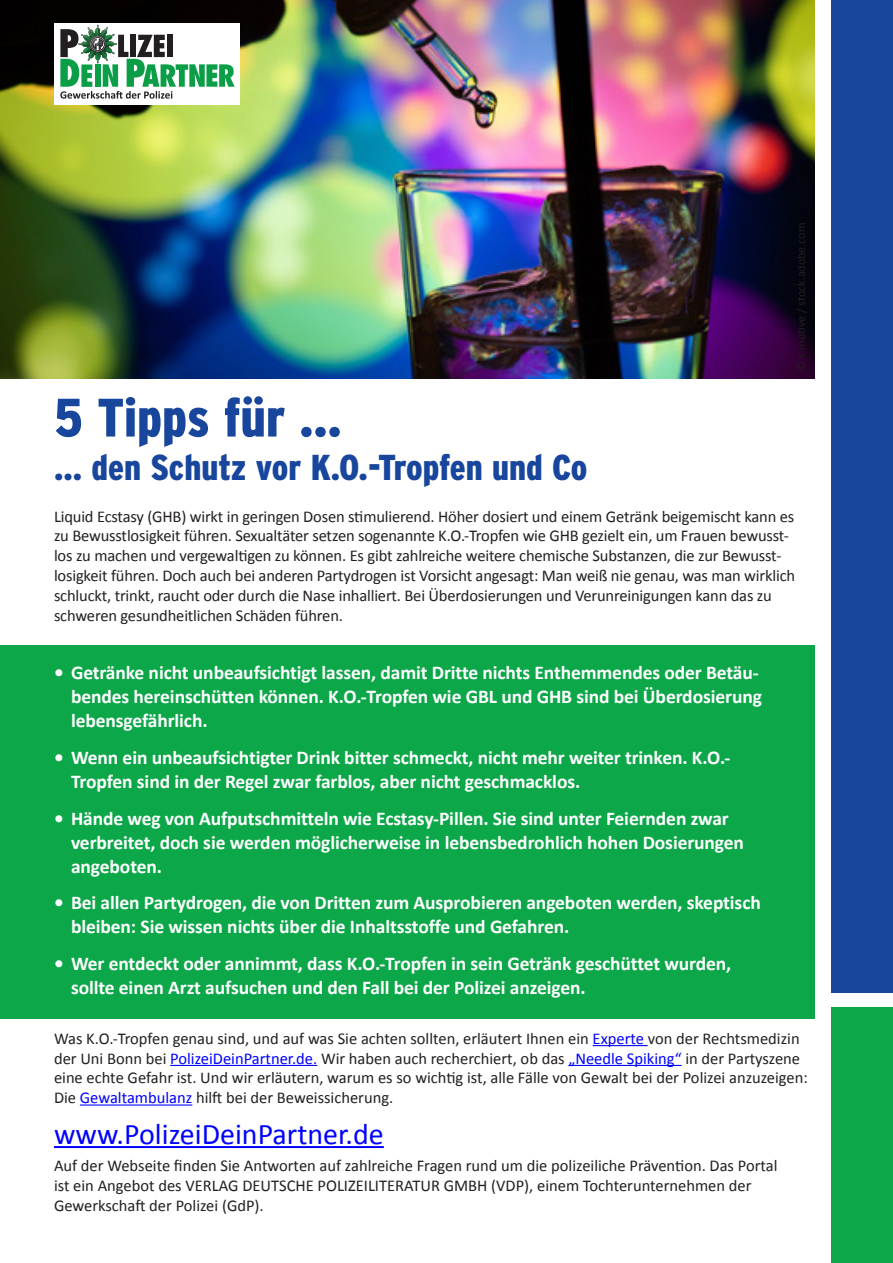
<style>
.page{position:relative;width:893px;height:1263px;background:#fff}
.page>*{position:absolute;margin:0;border:0;box-sizing:border-box;transform-origin:0 0}
.t1{font:900 54px "Interstate Condensed";color:#18469d}
.t2{font:900 36px "Interstate Condensed";color:#18469d}
.t3{font:30px "Calibri";color:#00f}
.t4{font:700 19.5px/24px "Calibri";letter-spacing:-.005em;color:#fff}
.t5{font:16.5px/19.8px "Calibri";letter-spacing:-.01em;color:#231f20}
.t6{font:12px "Calibri";color:#231f20}
.s1{color:#00f}
</style>
<div class="page">
<div style="left:826px;top:0;width:67px;height:993px;background:#18469d"></div>
<div style="left:826px;top:1008px;width:67px;height:255px;background:#0ca749"></div>
<div style="left:0;top:645px;width:820px;height:373px;background:#0ca749"></div>
<div style="left:815px;top:0;width:15px;height:1263px;background:#fff"></div>
<img style="left:1px;top:0;width:814px;height:378px">
<hr style="left:593px;top:1045px;width:55px;height:1px;background:#00f">
<hr style="left:170px;top:1065px;width:147px;height:1px;background:#00f">
<hr style="left:568px;top:1065px;width:114px;height:1px;background:#00f">
<hr style="left:80px;top:1104px;width:112px;height:1px;background:#00f">
<hr style="left:54px;top:1146px;width:330px;height:2px;background:#00f">
<div style="left:54px;top:23px;width:185px;height:82px;background:#fff"></div>
<svg style="left:60px;top:25px;width:175px;height:74px"></svg>
<h1 class="t1" style="left:54px;top:388px;width:289px">5 Tipps für ...</h1>
<h2 class="t2" style="left:54px;top:447px;width:535px">... den Schutz vor K.O.-Tropfen und Co</h2>
<p class="t6" style="left:794px;top:371px;width:149px;rotate:-90deg">© s-motive / stock.adobe.com</p>
<p class="t5" style="left:54px;top:505px;width:743px">Liquid Ecstasy (GHB) wirkt in geringen Dosen stimulierend. Höher dosiert und einem Getränk beigemischt kann es zu Bewusstlosigkeit führen. Sexualtäter setzen sogenannte K.O.-Tropfen wie GHB gezielt ein, um Frauen bewusst&shy;los zu machen und vergewaltigen zu können. Es gibt zahlreiche weitere chemische Substanzen, die zur Bewusst&shy;losigkeit führen. Doch auch bei anderen Partydrogen ist Vorsicht angesagt: Man weiß nie genau, was man wirklich schluckt, trinkt, raucht oder durch die Nase inhalliert. Bei Überdosierungen und Verunreinigungen kann das zu schweren gesundheitlichen Schäden führen.</p>
<p class="t4" style="left:71px;top:660px;width:692px;text-indent:-17px">• Getränke nicht unbeaufsichtigt lassen, damit Dritte nichts Enthemmendes oder Betäu&shy;bendes hereinschütten können. K.O.-Tropfen wie GBL und GHB sind bei Überdosierung lebensgefährlich.</p>
<p class="t4" style="left:71px;top:744px;width:661px;text-indent:-17px">• Wenn ein unbeaufsichtigter Drink bitter schmeckt, nicht mehr weiter trinken. K.O.-<br>Tropfen sind in der Regel zwar farblos, aber nicht geschmacklos.</p>
<p class="t4" style="left:71px;top:805px;width:675px;text-indent:-17px">• Hände weg von Aufputschmitteln wie Ecstasy-Pillen. Sie sind unter Feiernden zwar verbreitet, doch sie werden möglicherweise in lebensbedrohlich hohen Dosierungen angeboten.</p>
<p class="t4" style="left:71px;top:890px;width:691px;text-indent:-17px">• Bei allen Partydrogen, die von Dritten zum Ausprobieren angeboten werden, skeptisch bleiben: Sie wissen nichts über die Inhaltsstoffe und Gefahren.</p>
<p class="t4" style="left:71px;top:951px;width:662px;text-indent:-17px">• Wer entdeckt oder annimmt, dass K.O.-Tropfen in sein Getränk geschüttet wurden, sollte einen Arzt aufsuchen und den Fall bei der Polizei anzeigen.</p>
<p class="t5" style="left:54px;top:1027px;width:755px">Was K.O.-Tropfen genau sind, und auf was Sie achten sollten, erläutert Ihnen ein <span class="s1">Experte</span> von der Rechtsmedizin der Uni Bonn bei <span class="s1">PolizeiDeinPartner.de.</span> Wir haben auch recherchiert, ob das <span class="s1">„Needle Spiking“</span> in der Partyszene eine echte Gefahr ist. Und wir erläutern, warum es so wichtig ist, alle Fälle von Gewalt bei der Polizei anzuzeigen:<br>Die <span class="s1">Gewaltambulanz</span> hilft bei der Beweissicherung.</p>
<h3 class="t3" style="left:54px;top:1115px;width:331px">www.PolizeiDeinPartner.de</h3>
<p class="t5" style="left:54px;top:1155px;width:725px">Auf der Webseite finden Sie Antworten auf zahlreiche Fragen rund um die polizeiliche Prävention. Das Portal ist ein Angebot des VERLAG DEUTSCHE POLIZEILITERATUR GMBH (VDP), einem Tochterunternehmen der<br>Gewerkschaft der Polizei (GdP).</p>
</div>
